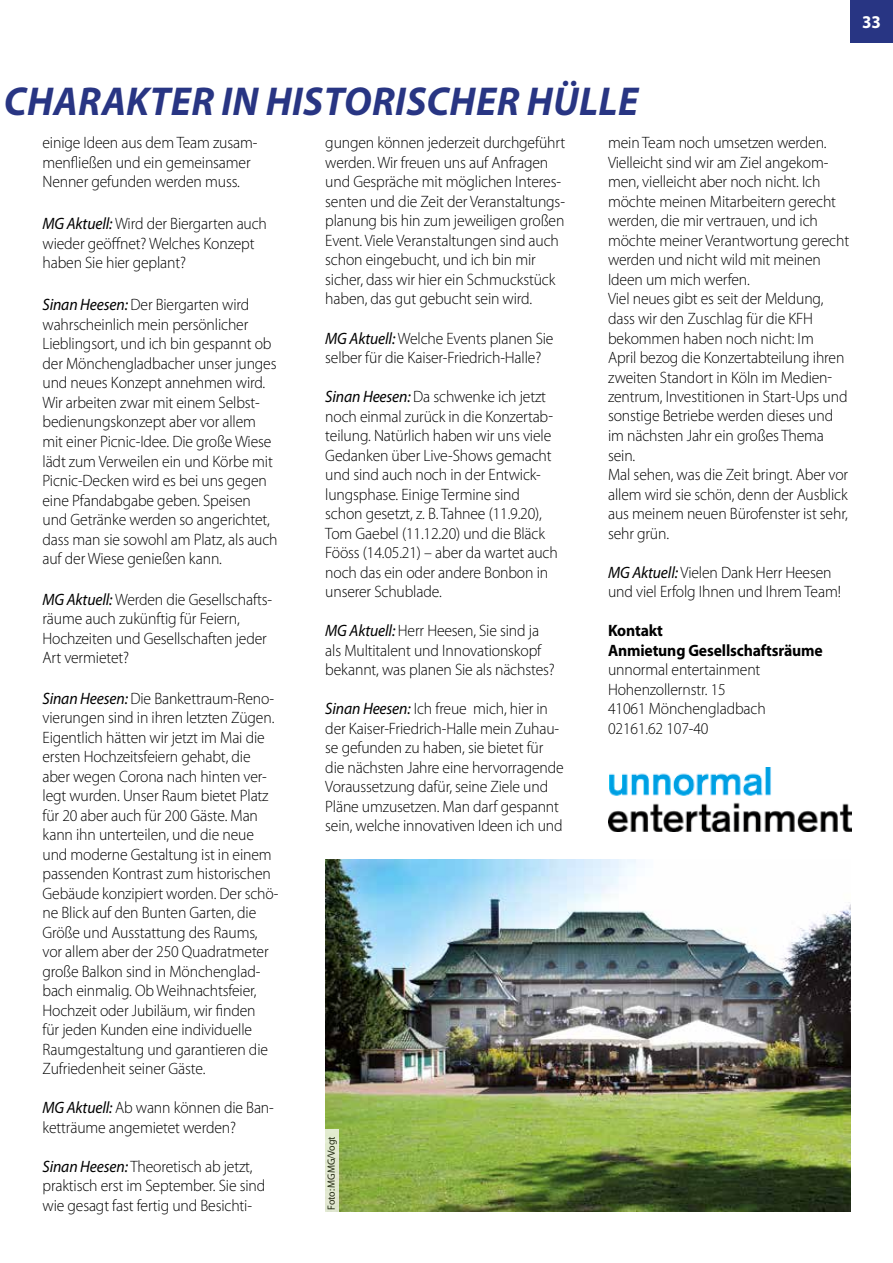
<style>
.page{position:relative;width:893px;height:1263px;background:#fff}
.page>*{position:absolute;margin:0;border:0;box-sizing:border-box;transform-origin:0 0}
.t1{font:italic 700 40.5px "Myriad Pro";letter-spacing:.01em;color:#283583}
.t2{font:700 18px "Myriad Pro";color:#fff;scale:.95 1}
.t3{font:300 16.5px/19.5px "Myriad Pro";letter-spacing:-.01em;color:#000;scale:.95 1}
.t4{font:700 16.5px/19.5px "Myriad Pro";letter-spacing:-.01em;color:#000;scale:.95 1}
.t5{font:10.5px "Myriad Pro";letter-spacing:-.01em;color:#000;scale:.95 1}
.s1{font-weight:400;font-style:italic}
</style>
<div class="page">
<div style="left:850px;top:0;width:43px;height:43px;background:#283583"></div>
<img style="left:325px;top:859px;width:525px;height:353px">
<img style="left:608px;top:767px;width:244px;height:64px">
<div style="left:325px;top:1130px;width:14px;height:82px;background:#e2e9d0"></div>
<p class="t2" style="left:862px;top:10px;width:21px">33</p>
<h1 class="t1" style="left:4px;top:75px;width:636px">CHARAKTER IN HISTORISCHER HÜLLE</h1>
<p class="t3" style="left:43px;top:133px;width:228px">einige Ideen aus dem Team zusam&shy;menfließen und ein gemeinsamer<br>Nenner gefunden werden muss.</p>
<p class="t3" style="left:43px;top:214px;width:238px"><span class="s1">MG Aktuell:</span> Wird der Biergarten auch wieder geöffnet? Welches Konzept haben Sie hier geplant?</p>
<p class="t3" style="left:43px;top:295px;width:249px"><span class="s1">Sinan Heesen:</span> Der Biergarten wird wahrscheinlich mein persönlicher Lieblingsort, und ich bin gespannt ob der Mönchengladbacher unser junges und neues Konzept annehmen wird.<br>Wir arbeiten zwar mit einem Selbst&shy;bedienungskonzept aber vor allem mit einer Picnic-Idee. Die große Wiese lädt zum Verweilen ein und Körbe mit Picnic-Decken wird es bei uns gegen eine Pfandabgabe geben. Speisen und Getränke werden so angerichtet, dass man sie sowohl am Platz, als auch auf der Wiese genießen kann.</p>
<p class="t3" style="left:43px;top:589px;width:243px"><span class="s1">MG Aktuell:</span> Werden die Gesellschafts&shy;räume auch zukünftig für Feiern,<br>Hochzeiten und Gesellschaften jeder<br>Art vermietet?</p>
<p class="t3" style="left:43px;top:688px;width:250px"><span class="s1">Sinan Heesen:</span> Die Bankettraum-Reno&shy;vierungen sind in ihren letzten Zügen.<br>Eigentlich hätten wir jetzt im Mai die ersten Hochzeitsfeiern gehabt, die aber wegen Corona nach hinten ver&shy;legt wurden. Unser Raum bietet Platz für 20 aber auch für 200 Gäste. Man kann ihn unterteilen, und die neue und moderne Gestaltung ist in einem passenden Kontrast zum historischen Gebäude konzipiert worden. Der schö&shy;ne Blick auf den Bunten Garten, die Größe und Ausstattung des Raums, vor allem aber der 250 Quadratmeter große Balkon sind in Mönchenglad&shy;bach einmalig. Ob Weihnachtsfeier, Hochzeit oder Jubiläum, wir finden<br>für jeden Kunden eine individuelle Raumgestaltung und garantieren die Zufriedenheit seiner Gäste.</p>
<p class="t3" style="left:43px;top:1098px;width:245px"><span class="s1">MG Aktuell:</span> Ab wann können die Ban&shy;ketträume angemietet werden?</p>
<p class="t3" style="left:43px;top:1156px;width:236px"><span class="s1">Sinan Heesen:</span> Theoretisch ab jetzt, praktisch erst im September. Sie sind wie gesagt fast fertig und Besichti-</p>
<p class="t3" style="left:325px;top:133px;width:254px">gungen können jederzeit durchgeführt werden. Wir freuen uns auf Anfragen und Gespräche mit möglichen Interes&shy;senten und die Zeit der Veranstaltungs&shy;planung bis hin zum jeweiligen großen Event. Viele Veranstaltungen sind auch schon eingebucht, und ich bin mir sicher, dass wir hier ein Schmuckstück haben, das gut gebucht sein wird.</p>
<p class="t3" style="left:325px;top:328px;width:242px"><span class="s1">MG Aktuell:</span> Welche Events planen Sie selber für die Kaiser-Friedrich-Halle?</p>
<p class="t3" style="left:325px;top:387px;width:246px"><span class="s1">Sinan Heesen:</span> Da schwenke ich jetzt noch einmal zurück in die Konzertab&shy;teilung. Natürlich haben wir uns viele Gedanken über Live-Shows gemacht und sind auch noch in der Entwick&shy;lungsphase. Einige Termine sind schon gesetzt, z. B. Tahnee (11.9.20), Tom Gaebel (11.12.20) und die Bläck Fööss (14.05.21) – aber da wartet auch noch das ein oder andere Bonbon in unserer Schublade.</p>
<p class="t3" style="left:325px;top:621px;width:243px"><span class="s1">MG Aktuell:</span> Herr Heesen, Sie sind ja als Multitalent und Innovationskopf bekannt, was planen Sie als nächstes?</p>
<p class="t3" style="left:325px;top:699px;width:253px"><span class="s1">Sinan Heesen:</span> Ich freue mich, hier in der Kaiser-Friedrich-Halle mein Zuhau&shy;se gefunden zu haben, sie bietet für die nächsten Jahre eine hervorragende Voraussetzung dafür, seine Ziele und Pläne umzusetzen. Man darf gespannt sein, welche innovativen Ideen ich und</p>
<p class="t3" style="left:608px;top:133px;width:255px">mein Team noch umsetzen werden.<br>Vielleicht sind wir am Ziel angekom&shy;men, vielleicht aber noch nicht. Ich möchte meinen Mitarbeitern gerecht werden, die mir vertrauen, und ich möchte meiner Verantwortung gerecht werden und nicht wild mit meinen<br>Ideen um mich werfen.<br>Viel neues gibt es seit der Meldung, dass wir den Zuschlag für die KFH bekommen haben noch nicht: Im<br>April bezog die Konzertabteilung ihren zweiten Standort in Köln im Medien&shy;zentrum, Investitionen in Start-Ups und sonstige Betriebe werden dieses und im nächsten Jahr ein großes Thema sein.<br>Mal sehen, was die Zeit bringt. Aber vor allem wird sie schön, denn der Ausblick aus meinem neuen Bürofenster ist sehr, sehr grün.</p>
<p class="t3" style="left:608px;top:562px;width:247px"><span class="s1">MG Aktuell:</span> Vielen Dank Herr Heesen und viel Erfolg Ihnen und Ihrem Team!</p>
<p class="t4" style="left:608px;top:620px;width:228px">Kontakt<br>Anmietung Gesellschaftsräume</p>
<p class="t3" style="left:608px;top:660px;width:167px">unnormal entertainment<br>Hohenzollernstr. 15<br>41061 Mönchengladbach<br>02161.62 107-40</p>
<p class="t5" style="left:325px;top:1210px;width:79px;rotate:-90deg">Foto: MGMG/Vogt</p>
</div>
